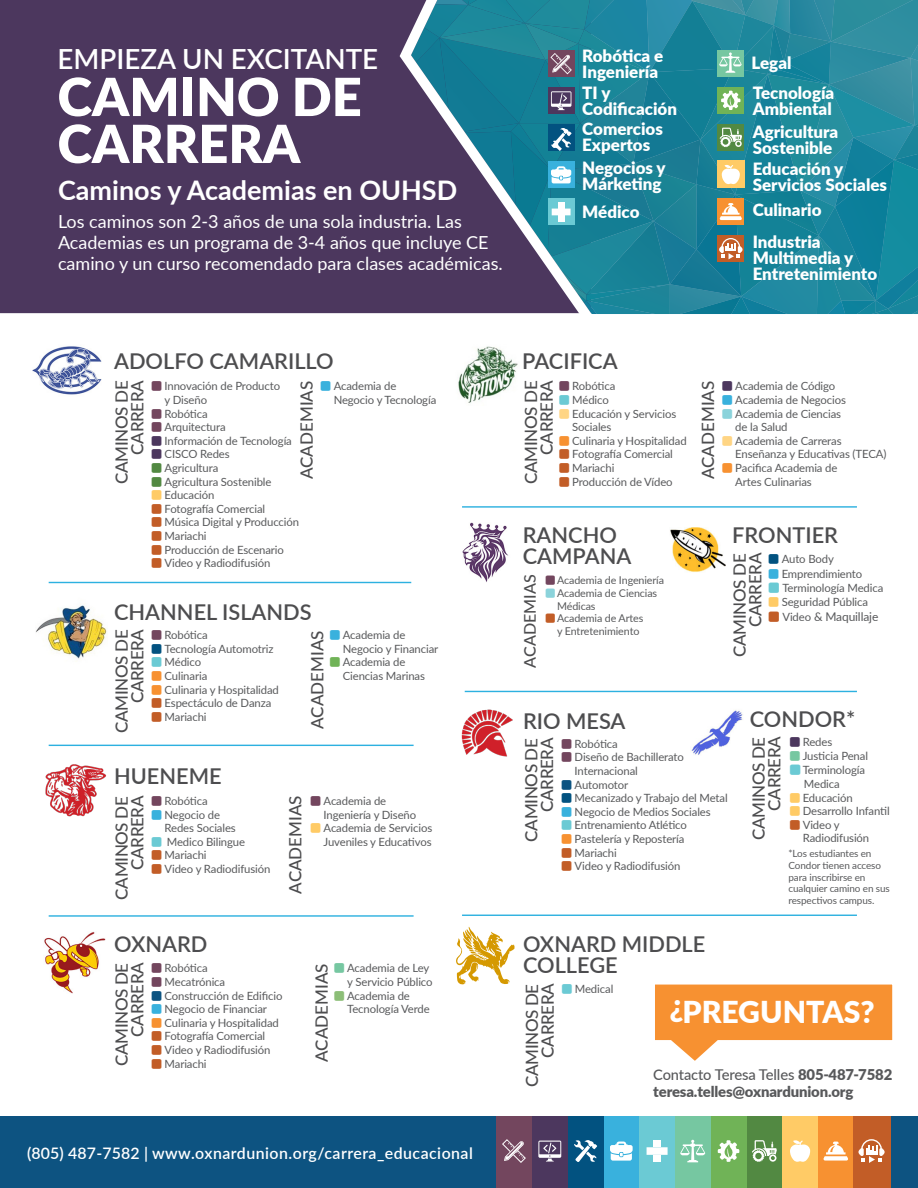
<style>
.page{position:relative;width:918px;height:1188px;background:#fff}
.page>*{position:absolute;margin:0;border:0;box-sizing:border-box;transform-origin:0 0}
.t1{font:900 52.5px/47px "Lato";color:#fff}
.t2{font:900 30.15px "Lato";color:#fff}
.t3{font:600 27.75px "Lato";color:#fff}
.t4{font:700 27px "Lato";color:#fff}
.t5{font:600 21.75px/20.4px "Lato";color:#4d4d4f}
.t6{font:18px/21px "Lato";color:#fff}
.t7{font:900 16.95px/16.2px "Lato";color:#fff}
.t8{font:500 16.95px/15.6px "Lato";letter-spacing:-.02em;color:#4d4d4f;text-align:right}
.t9{font:500 16.95px "Lato";color:#4d4d4f}
.t10{font:500 16.05px "Lato";color:#4d4d4f}
.t11{font:600 15.9px "Lato";letter-spacing:.03em;color:#fff}
.t12{font:900 14.85px/17.9px "Lato";letter-spacing:-.01em;color:#58595b}
.t13{font:12px "Lato";letter-spacing:-.01em;color:#58595b}
.t14{font:11.4px/13.6px "Lato";letter-spacing:-.01em;color:#58595b}
.t15{font:10.8px/12.9px "Lato";letter-spacing:-.01em;color:#58595b}
.t16{font:9.9px/11.9px "Lato";letter-spacing:-.01em;color:#58595b}
.s1{font-size:11.4px}
.s2{font-weight:500;font-size:14.7px}
.s3{font-weight:500}
</style>
<div class="page">
<div style="left:0;top:0;width:392px;height:314px;background:#4c375e"></div>
<div style="left:392px;top:0;width:19px;height:314px;background:#4c375e"></div>
<hr style="left:462px;top:915px;width:395px;height:1px;background:#2db1e0">
<hr style="left:49px;top:915px;width:365px;height:2px;background:#2db1e0">
<hr style="left:49px;top:582px;width:362px;height:1px;background:#2db1e0">
<img style="left:32px;top:346px;width:69px;height:49px">
<hr style="left:49px;top:745px;width:365px;height:1px;background:#2db1e0">
<hr style="left:465px;top:691px;width:392px;height:1px;background:#2db1e0">
<img style="left:462px;top:523px;width:47px;height:59px">
<img style="left:458px;top:346px;width:60px;height:57px">
<hr style="left:462px;top:506px;width:395px;height:2px;background:#2db1e0">
<svg style="left:655px;top:984px;width:238px;height:77px"></svg>
<svg style="left:456px;top:927px;width:59px;height:58px"></svg>
<svg style="left:411px;top:0;width:507px;height:314px;background:#337d93"></svg>
<img style="left:45px;top:764px;width:61px;height:53px">
<img style="left:461px;top:709px;width:52px;height:48px">
<img style="left:44px;top:932px;width:61px;height:61px">
<img style="left:36px;top:604px;width:71px;height:55px">
<div style="left:0;top:1117px;width:918px;height:71px;background:#0d5381"></div>
<div style="left:639px;top:1117px;width:36px;height:71px;background:#6bcad4"></div>
<div style="left:675px;top:1117px;width:36px;height:71px;background:#76c7a1"></div>
<div style="left:818px;top:1117px;width:36px;height:71px;background:#f79131"></div>
<div style="left:496px;top:1117px;width:36px;height:71px;background:#73465e"></div>
<div style="left:782px;top:1117px;width:36px;height:71px;background:#ffcb66"></div>
<div style="left:746px;top:1117px;width:36px;height:71px;background:#528942"></div>
<div style="left:603px;top:1117px;width:36px;height:71px;background:#39b1dd"></div>
<div style="left:711px;top:1117px;width:35px;height:71px;background:#70b357"></div>
<div style="left:854px;top:1117px;width:37px;height:71px;background:#c25d27"></div>
<div style="left:568px;top:1117px;width:35px;height:71px;background:#025280"></div>
<div style="left:532px;top:1117px;width:36px;height:71px;background:#4c375e"></div>
<div style="left:653px;top:1141px;width:8px;height:6px;background:#fff"></div>
<div style="left:653px;top:1155px;width:8px;height:7px;background:#fff"></div>
<svg style="left:647px;top:1147px;width:21px;height:8px"></svg>
<svg style="left:680px;top:1140px;width:25px;height:22px"></svg>
<svg style="left:823px;top:1142px;width:25px;height:19px"></svg>
<svg style="left:502px;top:1139px;width:24px;height:24px"></svg>
<svg style="left:790px;top:1140px;width:20px;height:22px"></svg>
<svg style="left:752px;top:1140px;width:25px;height:22px"></svg>
<svg style="left:610px;top:1142px;width:23px;height:19px"></svg>
<svg style="left:718px;top:1140px;width:21px;height:22px"></svg>
<svg style="left:858px;top:1139px;width:27px;height:24px"></svg>
<svg style="left:574px;top:1140px;width:23px;height:22px"></svg>
<svg style="left:538px;top:1141px;width:23px;height:21px"></svg>
<img style="left:670px;top:527px;width:56px;height:45px">
<img style="left:691px;top:710px;width:52px;height:45px">
<h3 class="t3" style="left:58px;top:39px;width:322px">EMPIEZA UN EXCITANTE</h3>
<h1 class="t1" style="left:58px;top:71px;width:306px">CAMINO DE<br>CARRERA</h1>
<h3 class="t4" style="left:58px;top:170px;width:401px">Caminos y Academias en OUHSD</h3>
<h3 class="t6" style="left:58px;top:210px;width:446px">Los caminos son 2-3 años de una sola industria. Las<br>Academias es un programa de 3-4 años que incluye CE camino y un curso recomendado para clases académicas.</h3>
<h3 class="t7" style="left:582px;top:47px;width:83px">Robótica e<br>Ingeniería</h3>
<h3 class="t7" style="left:582px;top:84px;width:96px">TI y<br>Codificación</h3>
<h3 class="t7" style="left:582px;top:120px;width:82px">Comercios<br>Expertos</h3>
<h3 class="t7" style="left:582px;top:159px;width:85px">Negocios y<br>Márketing</h3>
<h3 class="t7" style="left:582px;top:203px;width:59px">Médico</h3>
<h3 class="t7" style="left:752px;top:54px;width:41px">Legal</h3>
<h3 class="t7" style="left:753px;top:84px;width:83px">Tecnología<br>Ambiental</h3>
<h3 class="t7" style="left:753px;top:123px;width:87px">Agricultura<br>Sostenible</h3>
<h3 class="t7" style="left:753px;top:160px;width:136px">Educación y<br>Servicios Sociales</h3>
<h3 class="t7" style="left:753px;top:193px;width:70px;line-height:31.7px">Culinario<br>Industria</h3>
<h3 class="t7" style="left:753px;top:249px;width:126px">Multimedia y<br>Entretenimiento</h3>
<h3 class="t5" style="left:114px;top:350px;width:221px">ADOLFO CAMARILLO</h3>
<h3 class="t8" style="left:113px;top:484px;width:106px;rotate:-90deg">CAMINOS DE<br>CARRERA</h3>
<p class="t14" style="left:334px;top:379px;width:104px">Academia de<br>Negocio y Tecnología</p>
<h3 class="t9" style="left:295px;top:479px;width:100px;rotate:-90deg">ACADEMIAS</h3>
<p class="t14" style="left:165px;top:379px;width:136px">Innovación de Producto<br>y Diseño<br>Robótica<br>Arquitectura<br>Información de Tecnología<br>CISCO Redes<br>Agricultura<br>Agricultura Sostenible<br>Educación<br>Fotografía Comercial<br>Música Digital y Producción<br>Mariachi<br>Producción de Escenario<br>Video y Radiodifusión</p>
<h3 class="t5" style="left:114px;top:601px;width:199px">CHANNEL ISLANDS</h3>
<h3 class="t8" style="left:113px;top:733px;width:106px;rotate:-90deg">CAMINOS DE<br>CARRERA</h3>
<h3 class="t9" style="left:305px;top:729px;width:100px;rotate:-90deg">ACADEMIAS</h3>
<p class="t14" style="left:165px;top:628px;width:116px">Robótica<br>Tecnología Automotriz<br>Médico<br>Culinaria<br>Culinaria y Hospitalidad<br>Espectáculo de Danza<br>Mariachi</p>
<p class="t14" style="left:343px;top:628px;width:97px">Academia de<br>Negocio y Financiar<br>Academia de<br>Ciencias Marinas</p>
<h3 class="t5" style="left:114px;top:765px;width:109px">HUENEME</h3>
<h3 class="t8" style="left:113px;top:900px;width:106px;rotate:-90deg">CAMINOS DE<br>CARRERA</h3>
<p class="t14" style="left:165px;top:794px;width:107px">Robótica<br>Negocio de<br>Redes Sociales<br>Medico Bilingue<br>Mariachi<br>Video y Radiodifusión</p>
<p class="t14" style="left:324px;top:794px;width:110px">Academia de<br>Ingeniería y Diseño<br>Academia de Servicios<br>Juveniles y Educativos</p>
<h3 class="t9" style="left:283px;top:894px;width:100px;rotate:-90deg">ACADEMIAS</h3>
<h3 class="t5" style="left:114px;top:933px;width:95px">OXNARD</h3>
<h3 class="t8" style="left:113px;top:1066px;width:106px;rotate:-90deg">CAMINOS DE<br>CARRERA</h3>
<h3 class="t9" style="left:310px;top:1062px;width:100px;rotate:-90deg">ACADEMIAS</h3>
<p class="t14" style="left:165px;top:961px;width:119px">Robótica<br>Mecatrónica<br>Construcción de Edificio<br>Negocio de Financiar<br>Culinaria y Hospitalidad<br>Fotografía Comercial<br>Video y Radiodifusión<br>Mariachi</p>
<p class="t14" style="left:347px;top:961px;width:87px">Academia de Ley y Servicio Público<br>Academia de<br>Tecnología Verde</p>
<h3 class="t11" style="left:27px;top:1141px;width:447px">(805) 487-7582 | www.oxnardunion.org/carrera_educacional</h3>
<h3 class="t5" style="left:522px;top:350px;width:97px">PACIFICA</h3>
<h3 class="t8" style="left:522px;top:484px;width:106px;rotate:-90deg">CAMINOS DE<br>CARRERA</h3>
<h3 class="t9" style="left:696px;top:479px;width:100px;rotate:-90deg">ACADEMIAS</h3>
<p class="t14" style="left:572px;top:379px;width:116px">Robótica<br>Médico<br>Educación y Servicios<br>Sociales<br>Culinaria y Hospitalidad<br>Fotografía Comercial<br>Mariachi<br>Producción de Vídeo</p>
<p class="t14" style="left:735px;top:379px;width:153px">Academia de Código<br>Academia de Negocios<br>Academia de Ciencias<br>de la Salud<br>Academia de Carreras<br>Enseñanza y Educativas (TECA)<br>Pacifica Academia de<br>Artes Culinarias</p>
<h3 class="t5" style="left:523px;top:524px;width:110px">RANCHO<br>CAMPANA</h3>
<h3 class="t10" style="left:518px;top:668px;width:95px;rotate:-90deg">ACADEMIAS</h3>
<p class="t15" style="left:557px;top:573px;width:109px">Academia de Ingeniería<br>Academia de Ciencias<br>Médicas<br>Academia de Artes<br>y Entretenimiento</p>
<h3 class="t5" style="left:732px;top:524px;width:107px">FRONTIER</h3>
<h3 class="t8" style="left:731px;top:657px;width:106px;rotate:-90deg">CAMINOS DE<br>CARRERA</h3>
<p class="t14" style="left:782px;top:551px;width:103px;line-height:14.4px">Auto Body<br>Emprendimiento<br>Terminología Medica<br>Seguridad Pública</p>
<p class="t13" style="left:782px;top:608px;width:97px"><span class="s1">Video</span> &amp; Maquillaje</p>
<h3 class="t5" style="left:523px;top:710px;width:104px">RIO MESA</h3>
<h3 class="t8" style="left:523px;top:842px;width:106px;rotate:-90deg">CAMINOS DE<br>CARRERA</h3>
<p class="t14" style="left:575px;top:736px;width:155px">Robótica<br>Diseño de Bachillerato<br>Internacional<br>Automotor<br>Mecanizado y Trabajo del Metal<br>Negocio de Medios Sociales<br>Entrenamiento Atlético<br>Pastelería y Repostería<br>Mariachi<br>Video y Radiodifusión</p>
<h3 class="t5" style="left:523px;top:933px;width:184px">OXNARD MIDDLE<br>COLLEGE</h3>
<h3 class="t5" style="left:750px;top:708px;width:107px">CONDOR*</h3>
<h3 class="t8" style="left:750px;top:840px;width:106px;rotate:-90deg">CAMINOS DE<br>CARRERA</h3>
<p class="t14" style="left:803px;top:735px;width:89px">Redes<br>Justicia Penal<br>Terminología<br>Medica<br>Educación<br>Desarrollo Infantil<br>Video y<br>Radiodifusión</p>
<p class="t16" style="left:789px;top:847px;width:103px">*Los estudiantes en<br>Condor tienen acceso para inscribirse en cualquier camino en sus respectivos campus.</p>
<h3 class="t8" style="left:524px;top:1087px;width:106px;rotate:-90deg">CAMINOS DE<br>CARRERA</h3>
<p class="t14" style="left:575px;top:982px;width:40px">Medical</p>
<h2 class="t2" style="left:684px;top:1033px;width:16px;rotate:-180deg">?</h2>
<h2 class="t2" style="left:682px;top:989px;width:194px">PREGUNTAS?</h2>
<h3 class="t12" style="left:653px;top:1065px;width:241px"><span class="s2">Contacto</span> <span class="s3">Teresa Telles</span> 805-487-7582 teresa.telles@oxnardunion.org</h3>
</div>
